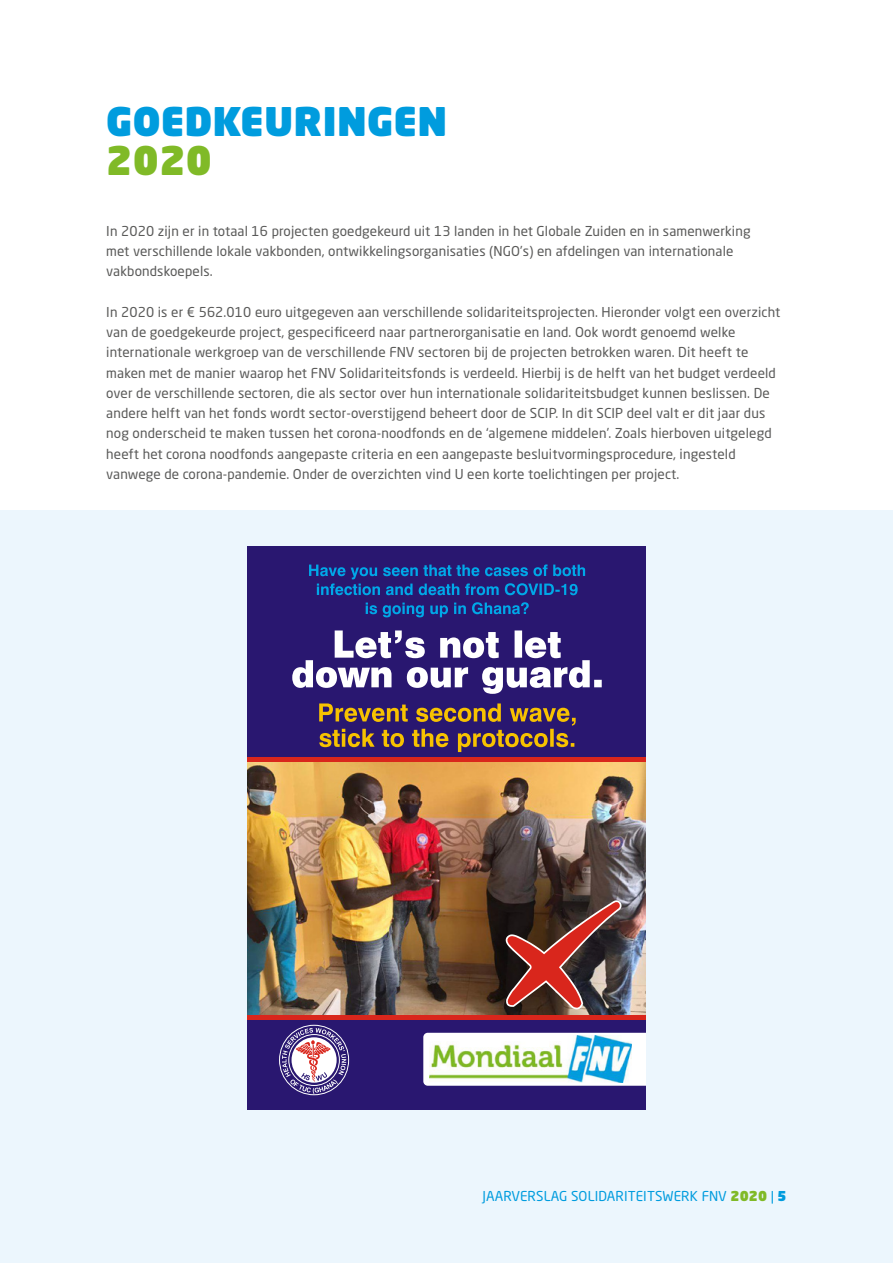
<style>
.page{position:relative;width:893px;height:1263px;background:#fff}
.page>*{position:absolute;margin:0;border:0;box-sizing:border-box;transform-origin:0 0}
.t1{font:900 39px "Neo Sans Pro";letter-spacing:.01em;color:#009cde}
.t2{font:900 39px "Neo Sans Pro";color:#80ba27}
.t3{font:13.5px/20.2px "Neo Sans Pro";letter-spacing:.01em;color:#5a5a59}
.t4{font:13.5px "Neo Sans Pro";letter-spacing:.01em;color:#009cde}
.s1{font-weight:900;color:#80ba27}
.s2{font-weight:900}
</style>
<div class="page">
<div style="left:0;top:510px;width:893px;height:753px;background:#ecf6fd"></div>
<img style="left:247px;top:761px;width:399px;height:254px">
<div style="left:247px;top:546px;width:399px;height:213px;background:#291770"></div>
<hr style="left:247px;top:757px;width:399px;height:4px;background:#d9261c">
<div style="left:247px;top:1016px;width:399px;height:93px;background:#291770"></div>
<hr style="left:247px;top:1015px;width:399px;height:4px;background:#d9261c">
<svg style="left:309px;top:564px;width:276px;height:53px"></svg>
<svg style="left:292px;top:630px;width:310px;height:64px"></svg>
<svg style="left:319px;top:703px;width:257px;height:49px"></svg>
<svg style="left:506px;top:900px;width:115px;height:109px;background:#6d3933"></svg>
<svg style="left:277px;top:1022px;width:74px;height:75px"></svg>
<div style="left:279px;top:1025px;width:70px;height:70px;border:1px solid #fff;border-radius:50%"></div>
<svg style="left:282px;top:1028px;width:64px;height:66px"></svg>
<svg style="left:423px;top:1033px;width:223px;height:53px;background:#f6f6f9"></svg>
<img style="left:430px;top:1036px;width:202px;height:47px">
<h1 class="t1" style="left:106px;top:96px;width:342px">GOEDKEURINGEN</h1>
<h1 class="t2" style="left:106px;top:135px;width:107px">2020</h1>
<p class="t3" style="left:106px;top:221px;width:646px">In 2020 zijn er in totaal 16 projecten goedgekeurd uit 13 landen in het Globale Zuiden en in samenwerking met verschillende lokale vakbonden, ontwikkelingsorganisaties (NGO’s) en afdelingen van internationale vakbondskoepels.</p>
<p class="t3" style="left:106px;top:302px;width:675px">In 2020 is er € 562.010 euro uitgegeven aan verschillende solidariteitsprojecten. Hieronder volgt een overzicht van de goedgekeurde project, gespecificeerd naar partnerorganisatie en land. Ook wordt genoemd welke internationale werkgroep van de verschillende FNV sectoren bij de projecten betrokken waren. Dit heeft te maken met de manier waarop het FNV Solidariteitsfonds is verdeeld. Hierbij is de helft van het budget verdeeld over de verschillende sectoren, die als sector over hun internationale solidariteitsbudget kunnen beslissen. De andere helft van het fonds wordt sector-overstijgend beheert door de SCIP. In dit SCIP deel valt er dit jaar dus nog onderscheid te maken tussen het corona-noodfonds en de ‘algemene middelen’. Zoals hierboven uitgelegd heeft het corona noodfonds aangepaste criteria en een aangepaste besluitvormingsprocedure, ingesteld vanwege de corona-pandemie. Onder de overzichten vind U een korte toelichtingen per project.</p>
<p class="t4" style="left:482px;top:1188px;width:306px">JAARVERSLAG SOLIDARITEITSWERK FNV <span class="s1">2020</span> | <span class="s2">5</span></p>
</div>
